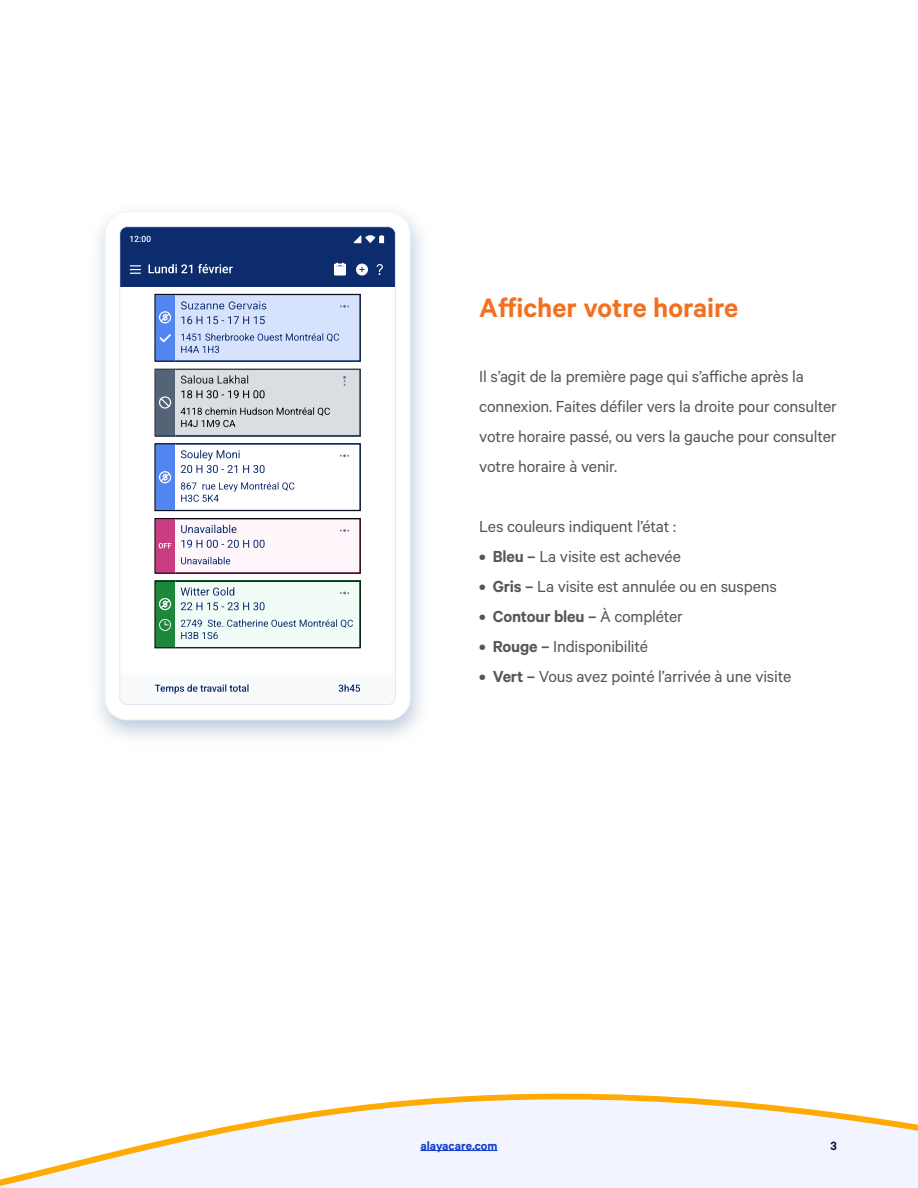
<style>
.page{position:relative;width:918px;height:1188px;background:#fff}
.page>*{position:absolute;margin:0;border:0;box-sizing:border-box;transform-origin:0 0}
.t1{font:600 30px "Calibre";color:#f37021}
.t2{font:18px/30px "Calibre";letter-spacing:-.01em;color:#565658}
.t3{font:600 18px "Calibre";letter-spacing:-.01em;color:#565658}
.t4{font:600 13.5px "Calibre";color:#113cca}
.t5{font:600 13.5px "Calibre";color:#08193e}
.s1{font-weight:600}
.s2{font-weight:400}
</style>
<div class="page">
<svg style="left:0;top:1093px;width:918px;height:95px;fill:#f2f5ff"></svg>
<hr style="left:420px;top:1150px;width:78px;height:1px;background:#113cca">
<img style="left:98px;top:210px;width:324px;height:528px">
<div style="left:105px;top:212px;width:305px;height:508px;background:#fff;border-radius:22px"></div>
<div style="left:120px;top:227px;width:275px;height:60px;background:#0d2c6e"></div>
<svg style="left:130px;top:265px;width:10px;height:9px"></svg>
<svg style="left:149px;top:264px;width:84px;height:9px"></svg>
<svg style="left:334px;top:263px;width:12px;height:12px"></svg>
<svg style="left:356px;top:264px;width:12px;height:12px"></svg>
<svg style="left:377px;top:264px;width:6px;height:11px"></svg>
<div style="left:155px;top:294px;width:20px;height:67px;background:#5385f1"></div>
<div style="left:159px;top:311px;width:12px;height:12px;border:1px solid #fff;border-radius:50%"></div>
<svg style="left:159px;top:312px;width:12px;height:11px"></svg>
<svg style="left:159px;top:334px;width:12px;height:9px"></svg>
<div style="left:175px;top:294px;width:186px;height:67px;background:#d7e3fc"></div>
<svg style="left:181px;top:301px;width:85px;height:9px"></svg>
<svg style="left:181px;top:316px;width:84px;height:8px"></svg>
<svg style="left:340px;top:305px;width:9px;height:2px"></svg>
<svg style="left:181px;top:333px;width:158px;height:20px"></svg>
<hr style="left:175px;top:360px;width:186px;height:3px;background:#5385f1">
<hr style="left:359px;top:294px;width:3px;height:67px;background:#5385f1">
<hr style="left:175px;top:293px;width:186px;height:2px;background:#5385f1">
<div style="left:155px;top:294px;width:206px;height:67px;border:1px solid #000"></div>
<div style="left:155px;top:369px;width:20px;height:67px;background:#556376"></div>
<div style="left:159px;top:396px;width:12px;height:13px;border:1px solid #fff;border-radius:50%"></div>
<svg style="left:159px;top:397px;width:12px;height:11px"></svg>
<div style="left:175px;top:369px;width:186px;height:67px;background:#dadee3"></div>
<svg style="left:181px;top:375px;width:67px;height:9px"></svg>
<svg style="left:181px;top:390px;width:84px;height:8px"></svg>
<svg style="left:181px;top:407px;width:149px;height:20px"></svg>
<hr style="left:175px;top:435px;width:186px;height:2px;background:#556376">
<hr style="left:359px;top:369px;width:3px;height:67px;background:#556376">
<hr style="left:175px;top:368px;width:186px;height:2px;background:#556376">
<div style="left:155px;top:369px;width:206px;height:67px;border:1px solid #2b313a"></div>
<div style="left:155px;top:444px;width:20px;height:67px;background:#5385f1"></div>
<div style="left:159px;top:471px;width:12px;height:12px;border:1px solid #fff;border-radius:50%"></div>
<svg style="left:159px;top:472px;width:12px;height:11px"></svg>
<svg style="left:181px;top:450px;width:84px;height:23px"></svg>
<svg style="left:340px;top:455px;width:9px;height:2px"></svg>
<svg style="left:181px;top:482px;width:113px;height:20px"></svg>
<hr style="left:175px;top:510px;width:186px;height:2px;background:#5385f1">
<hr style="left:359px;top:444px;width:3px;height:67px;background:#5385f1">
<hr style="left:175px;top:442px;width:186px;height:3px;background:#5385f1">
<div style="left:155px;top:444px;width:206px;height:67px;border:1px solid #000"></div>
<div style="left:155px;top:518px;width:20px;height:55px;background:#c93d82"></div>
<svg style="left:159px;top:543px;width:12px;height:5px"></svg>
<div style="left:175px;top:518px;width:186px;height:55px;background:#fef6fa"></div>
<svg style="left:181px;top:525px;width:55px;height:8px"></svg>
<svg style="left:181px;top:540px;width:84px;height:8px"></svg>
<svg style="left:181px;top:557px;width:49px;height:7px"></svg>
<hr style="left:175px;top:572px;width:186px;height:3px;background:#c93d82">
<hr style="left:359px;top:518px;width:3px;height:55px;background:#c93d82">
<hr style="left:175px;top:517px;width:186px;height:3px;background:#c93d82">
<div style="left:155px;top:518px;width:206px;height:55px;border:1px solid #000"></div>
<div style="left:155px;top:581px;width:20px;height:67px;background:#1d873c"></div>
<div style="left:159px;top:598px;width:12px;height:12px;border:1px solid #fff;border-radius:50%"></div>
<svg style="left:159px;top:599px;width:12px;height:11px"></svg>
<svg style="left:159px;top:619px;width:12px;height:12px"></svg>
<div style="left:175px;top:581px;width:186px;height:67px;background:#f2fcf6"></div>
<svg style="left:181px;top:587px;width:53px;height:9px"></svg>
<svg style="left:181px;top:602px;width:84px;height:8px"></svg>
<svg style="left:340px;top:592px;width:9px;height:2px"></svg>
<svg style="left:181px;top:619px;width:172px;height:20px"></svg>
<hr style="left:175px;top:647px;width:186px;height:2px;background:#1d873c">
<hr style="left:359px;top:581px;width:3px;height:67px;background:#1d873c">
<hr style="left:175px;top:580px;width:186px;height:2px;background:#1d873c">
<div style="left:155px;top:581px;width:206px;height:67px;border:1px solid #000"></div>
<div style="left:120px;top:673px;width:275px;height:32px;background:#f9fafb"></div>
<svg style="left:155px;top:684px;width:94px;height:10px"></svg>
<svg style="left:339px;top:684px;width:21px;height:8px"></svg>
<svg style="left:130px;top:236px;width:21px;height:6px"></svg>
<svg style="left:353px;top:235px;width:31px;height:8px"></svg>
<div style="left:119px;top:226px;width:277px;height:479px;border:1px solid #e2e7f4;border-radius:7px"></div>
<h1 class="t1" style="left:479px;top:289px;width:261px">Afficher votre horaire</h1>
<p class="t2" style="left:479px;top:361px;width:359px">Il s’agit de la première page qui s’affiche après la connexion. Faites défiler vers la droite pour consulter votre horaire passé, ou vers la gauche pour consulter votre horaire à venir.</p>
<p class="t2" style="left:479px;top:511px;width:198px">Les couleurs indiquent l’état :</p>
<p class="t2" style="left:479px;top:541px;width:203px"><span class="s1">• Bleu –</span> La visite est achevée</p>
<p class="t2" style="left:479px;top:571px;width:299px"><span class="s1">• Gris –</span> La visite est annulée ou en suspens</p>
<p class="t3" style="left:479px;top:606px;width:205px">• Contour bleu – <span class="s2">À compléter</span></p>
<p class="t2" style="left:479px;top:631px;width:170px"><span class="s1">• Rouge –</span> Indisponibilité</p>
<p class="t2" style="left:479px;top:661px;width:314px"><span class="s1">• Vert –</span> Vous avez pointé l’arrivée à une visite</p>
<p class="t4" style="left:420px;top:1137px;width:79px">alayacare.com</p>
<p class="t5" style="left:831px;top:1137px;width:8px">3</p>
</div>
